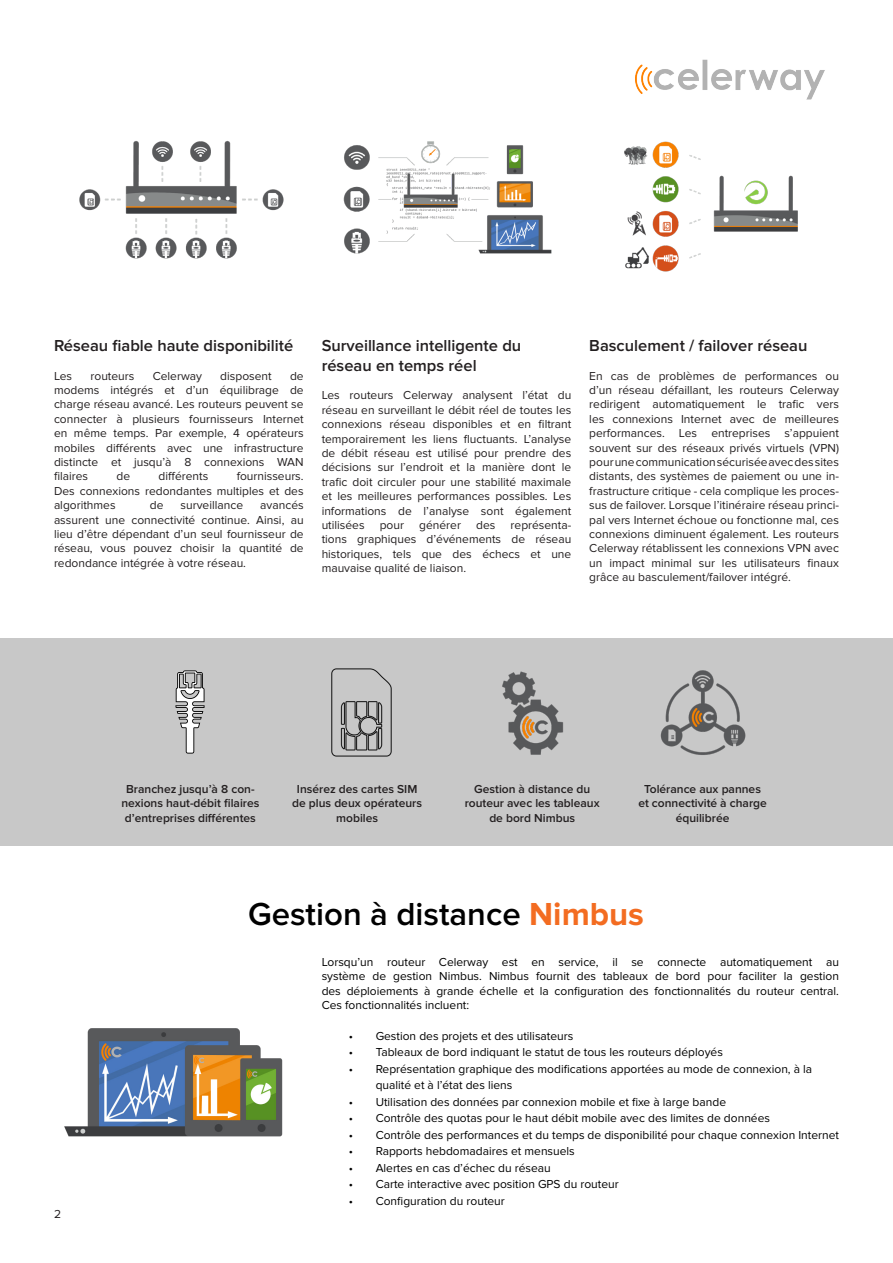
<style>
.page{position:relative;width:893px;height:1263px;background:#fff}
.page>*{position:absolute;margin:0;border:0;box-sizing:border-box;transform-origin:0 0}
.t1{font:600 33px "Proxima Nova";color:#000}
.t2{font:600 16.5px/19.8px "Proxima Nova";color:#231f20}
.t3{font:12px/14.4px "Proxima Nova";color:#231f20;text-align:justify}
.t4{font:12px/14.4px "Proxima Nova";color:#000;text-align:justify}
.t5{font:600 12px/14.4px "Proxima Nova";color:#231f20;text-align:center}
.s1{font-weight:700;color:#f36c21}
</style>
<div class="page">
<div style="left:0;top:638px;width:893px;height:207px;background:#c8c8c8"></div>
<img style="left:175px;top:670px;width:30px;height:84px">
<img style="left:502px;top:671px;width:62px;height:84px">
<img style="left:660px;top:670px;width:86px;height:85px">
<img style="left:331px;top:669px;width:61px;height:87px">
<img style="left:624px;top:141px;width:174px;height:131px">
<img style="left:64px;top:1028px;width:219px;height:109px">
<img style="left:635px;top:59px;width:190px;height:41px">
<img style="left:343px;top:141px;width:209px;height:113px">
<img style="left:79px;top:140px;width:205px;height:119px">
<p class="t2" style="left:54px;top:336px;width:241px">Réseau fiable haute disponibilité</p>
<p class="t3" style="left:54px;top:368px;width:20px">Les</p>
<p class="t3" style="left:91px;top:368px;width:45px">routeurs</p>
<p class="t3" style="left:153px;top:368px;width:51px">Celerway</p>
<p class="t3" style="left:220px;top:368px;width:53px">disposent</p>
<p class="t3" style="left:54px;top:368px;width:251px;text-indent:236px">de modems intégrés et d’un équilibrage de charge réseau avancé. Les routeurs peuvent se connecter à plusieurs fournisseurs Internet en même temps. Par exemple, 4 opérateurs mobiles différents avec une infrastructure distincte et jusqu’à 8 connexions WAN filaires</p>
<p class="t3" style="left:117px;top:469px;width:15px">de</p>
<p class="t3" style="left:159px;top:469px;width:51px">différents</p>
<p class="t3" style="left:54px;top:469px;width:251px;text-indent:183px">fournisseurs.<br>Des connexions redondantes multiples et des algorithmes</p>
<p class="t3" style="left:54px;top:498px;width:251px;text-indent:206px">avancés assurent une connectivité continue. Ainsi, au lieu d’être dépendant d’un seul fournisseur de réseau, vous pouvez choisir la quantité de redondance intégrée à votre réseau.</p>
<p class="t3" style="left:150px;top:498px;width:15px">de</p>
<p class="t3" style="left:181px;top:498px;width:64px">surveillance</p>
<p class="t2" style="left:322px;top:336px;width:201px">Surveillance intelligente du réseau en temps réel</p>
<p class="t3" style="left:322px;top:388px;width:251px">Les routeurs Celerway analysent l’état du réseau en surveillant le débit réel de toutes les connexions réseau disponibles et en filtrant temporairement les liens fluctuants. L’analyse de débit réseau est utilisé pour prendre des décisions sur l’endroit et la manière dont le trafic doit circuler pour une stabilité maximale et les meilleures performances possibles. Les informations de l’analyse sont également utilisées</p>
<p class="t3" style="left:322px;top:518px;width:251px;text-indent:189px">représenta&shy;tions graphiques d’événements de réseau historiques, tels que des échecs et une mauvaise qualité de liaison.</p>
<p class="t3" style="left:380px;top:518px;width:26px">pour</p>
<p class="t3" style="left:419px;top:518px;width:43px">générer</p>
<p class="t3" style="left:476px;top:518px;width:21px">des</p>
<p class="t2" style="left:589px;top:336px;width:220px">Basculement / failover réseau</p>
<p class="t3" style="left:589px;top:368px;width:251px">En cas de problèmes de performances ou d’un réseau défaillant, les routeurs Celerway redirigent automatiquement le trafic vers les connexions Internet avec de meilleures performances. Les entreprises s’appuient souvent sur des réseaux privés virtuels (VPN) pour une communication sécurisée avec des sites distants, des systèmes de paiement ou une in&shy;frastructure critique - cela complique les proces&shy;sus de failover. Lorsque l’itinéraire réseau princi&shy;pal vers Internet échoue ou fonctionne mal, ces connexions diminuent également. Les routeurs Celerway rétablissent les connexions VPN avec un impact minimal sur les utilisateurs finaux grâce au basculement/failover intégré.</p>
<p class="t5" style="left:121px;top:782px;width:139px">Branchez jusqu’à 8 con&shy;nexions haut-débit filaires d’entreprises différentes</p>
<p class="t5" style="left:292px;top:782px;width:131px">Insérez des cartes SIM de plus deux opérateurs mobiles</p>
<p class="t5" style="left:465px;top:782px;width:136px">Gestion à distance du routeur avec les tableaux de bord Nimbus</p>
<p class="t5" style="left:638px;top:782px;width:130px">Tolérance aux pannes et connectivité à charge équilibrée</p>
<p class="t3" style="left:54px;top:1207px;width:9px">2</p>
<p class="t1" style="left:248px;top:895px;width:397px">Gestion à distance <span class="s1">Nimbus</span></p>
<p class="t4" style="left:322px;top:955px;width:519px">Lorsqu’un routeur Celerway est en service, il se connecte automatiquement au système de gestion Nimbus. Nimbus fournit des tableaux de bord pour faciliter la gestion des déploiements à grande échelle et la configuration des fonctionnalités du routeur central.<br>Ces fonctionnalités incluent:</p>
<p class="t4" style="left:349px;top:1029px;width:226px">• Gestion des projets et des utilisateurs</p>
<p class="t4" style="left:349px;top:1045px;width:376px">• Tableaux de bord indiquant le statut de tous les routeurs déployés</p>
<p class="t4" style="left:376px;top:1061px;width:438px;line-height:16.5px;text-indent:-27px">• Représentation graphique des modifications apportées au mode de connexion, à la qualité et à l’état des liens</p>
<p class="t4" style="left:349px;top:1095px;width:379px">• Utilisation des données par connexion mobile et fixe à large bande</p>
<p class="t4" style="left:349px;top:1111px;width:423px">• Contrôle des quotas pour le haut débit mobile avec des limites de données</p>
<p class="t4" style="left:349px;top:1128px;width:492px">• Contrôle des performances et du temps de disponibilité pour chaque connexion Internet</p>
<p class="t4" style="left:349px;top:1144px;width:228px">• Rapports hebdomadaires et mensuels</p>
<p class="t4" style="left:349px;top:1161px;width:204px">• Alertes en cas d’échec du réseau</p>
<p class="t4" style="left:349px;top:1177px;width:271px">• Carte interactive avec position GPS du routeur</p>
<p class="t4" style="left:349px;top:1194px;width:158px">• Configuration du routeur</p>
</div>
